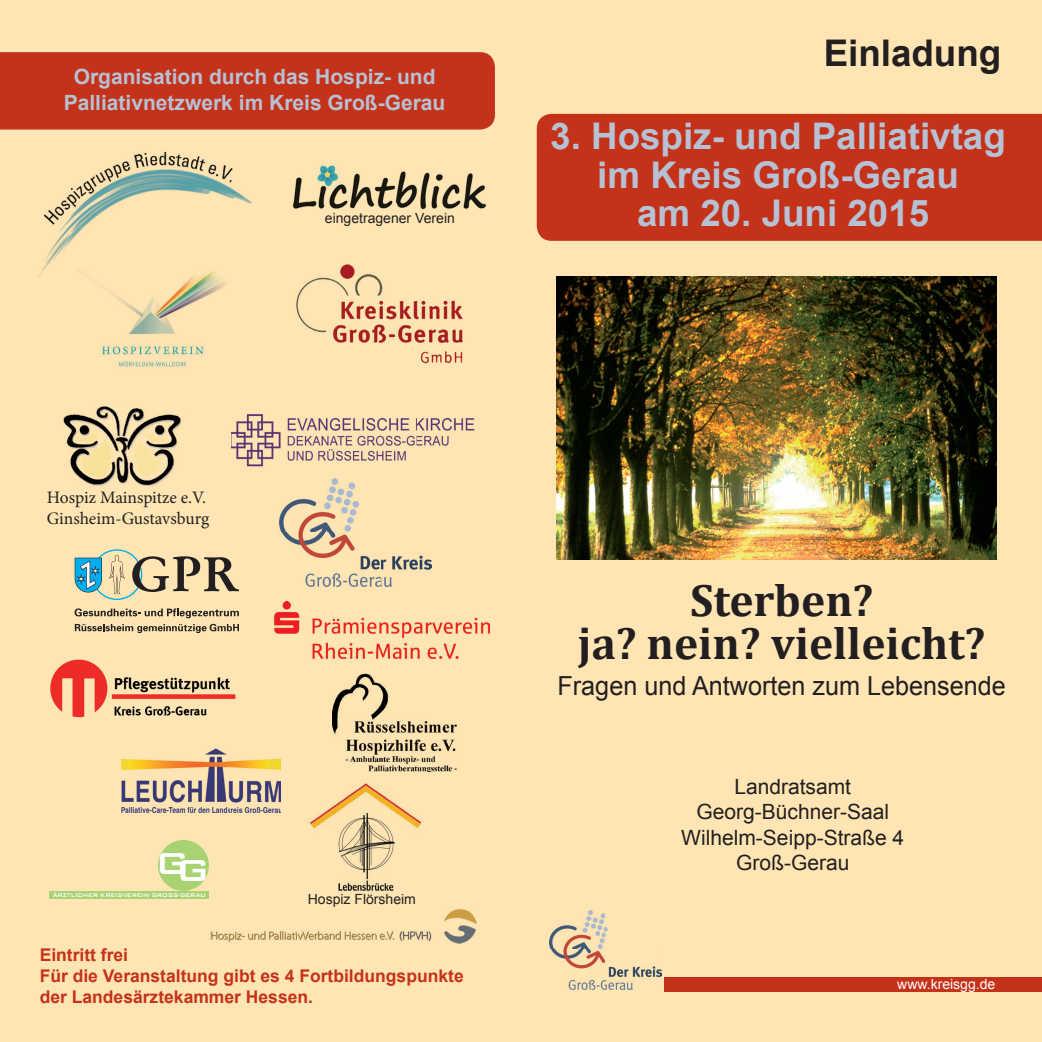
<style>
.page{position:relative;width:1042px;height:1042px;background:#fee5b3}
.page>*{position:absolute;margin:0;border:0;box-sizing:border-box;transform-origin:0 0}
.t1{font:700 45.5px/43.4px "Cambria";color:#231f20;text-align:center}
.t2{font:500 40.6px "Bank Gothic BT";color:#fff}
.t3{font:700 36.75px/38.5px "Arial";color:#b6c1d3;text-align:center}
.t4{font:700 36.75px "Arial";color:#231f20}
.t5{font:26.25px "Arial";color:#231f20;scale:.96 1}
.t6{font:700 21px/25.2px "Arial";color:#b6c1d3;text-align:center}
.t7{font:21px/25.2px "Arial";color:#231f20;text-align:center}
.t8{font:700 17.5px/21px "Arial";color:#c5321a}
.t9{font:17.5px/21px "Minion Pro";letter-spacing:-.005em;color:#231f20}
.t10{font:14px "Arial";color:#231f20}
.t11{font:14px "Arial";color:#fff}
.t12{font:500 7px "Bank Gothic";letter-spacing:-.04em;color:#fff;scale:.95 1}
</style>
<div class="page">
<div style="left:537px;top:114px;width:505px;height:127px;background:#c5321a"></div>
<div style="left:664px;top:977px;width:378px;height:15px;background:#c5321a"></div>
<img style="left:550px;top:910px;width:111px;height:79px">
<div style="left:0;top:52px;width:495px;height:78px;background:#c5321a"></div>
<img style="left:279px;top:478px;width:152px;height:108px">
<img style="left:122px;top:748px;width:159px;height:65px">
<img style="left:296px;top:264px;width:167px;height:100px">
<img style="left:38px;top:151px;width:214px;height:126px">
<img style="left:332px;top:673px;width:125px;height:99px">
<img style="left:50px;top:659px;width:186px;height:59px">
<img style="left:63px;top:406px;width:119px;height:80px">
<img style="left:232px;top:414px;width:243px;height:53px">
<svg style="left:75px;top:608px;width:164px;height:10px"></svg>
<svg style="left:75px;top:624px;width:164px;height:9px"></svg>
<svg style="left:75px;top:549px;width:164px;height:51px"></svg>
<img style="left:210px;top:909px;width:267px;height:34px">
<img style="left:309px;top:783px;width:113px;height:108px">
<img style="left:76px;top:268px;width:154px;height:99px">
<img style="left:292px;top:165px;width:195px;height:45px">
<div style="left:158px;top:840px;width:51px;height:51px;background:#a9d272;border-radius:50%"></div>
<div style="left:49px;top:891px;width:160px;height:7px;background:#a9d272"></div>
<img style="left:556px;top:276px;width:440px;height:284px">
<img style="left:275px;top:602px;width:214px;height:57px">
<p class="t6" style="left:64px;top:65px;width:383px">Organisation durch das Hospiz- und<br>Palliativnetzwerk im Kreis Groß-Gerau</p>
<p class="t10" style="left:325px;top:209px;width:131px">eingetragener Verein</p>
<h3 class="t4" style="left:823px;top:29px;width:179px">Einladung</h3>
<h3 class="t3" style="left:550px;top:118px;width:457px">3. Hospiz- und Palliativtag im Kreis Groß-Gerau<br>am 20. Juni 2015</h3>
<p class="t9" style="left:47px;top:487px;width:164px">Hospiz Mainspitze e.V.<br>Ginsheim-Gustavsburg</p>
<h2 class="t2" style="left:155px;top:844px;width:57px">GG</h2>
<p class="t12" style="left:53px;top:889px;width:163px">ÄRZTLICHER KREISVEREIN GROSS-GERAU</p>
<p class="t10" style="left:308px;top:890px;width:110px">Hospiz Flörsheim</p>
<p class="t8" style="left:40px;top:945px;width:425px">Eintritt frei<br>Für die Veranstaltung gibt es 4 Fortbildungspunkte der Landesärztekammer Hessen.</p>
<h1 class="t1" style="left:578px;top:577px;width:409px">Sterben?<br>ja? nein? vielleicht?</h1>
<h3 class="t5" style="left:557px;top:668px;width:468px">Fragen und Antworten zum Lebensende</h3>
<p class="t7" style="left:681px;top:774px;width:224px">Landratsamt<br>Georg-Büchner-Saal<br>Wilhelm-Seipp-Straße 4<br>Groß-Gerau</p>
<p class="t11" style="left:897px;top:975px;width:100px">www.kreisgg.de</p>
</div>
